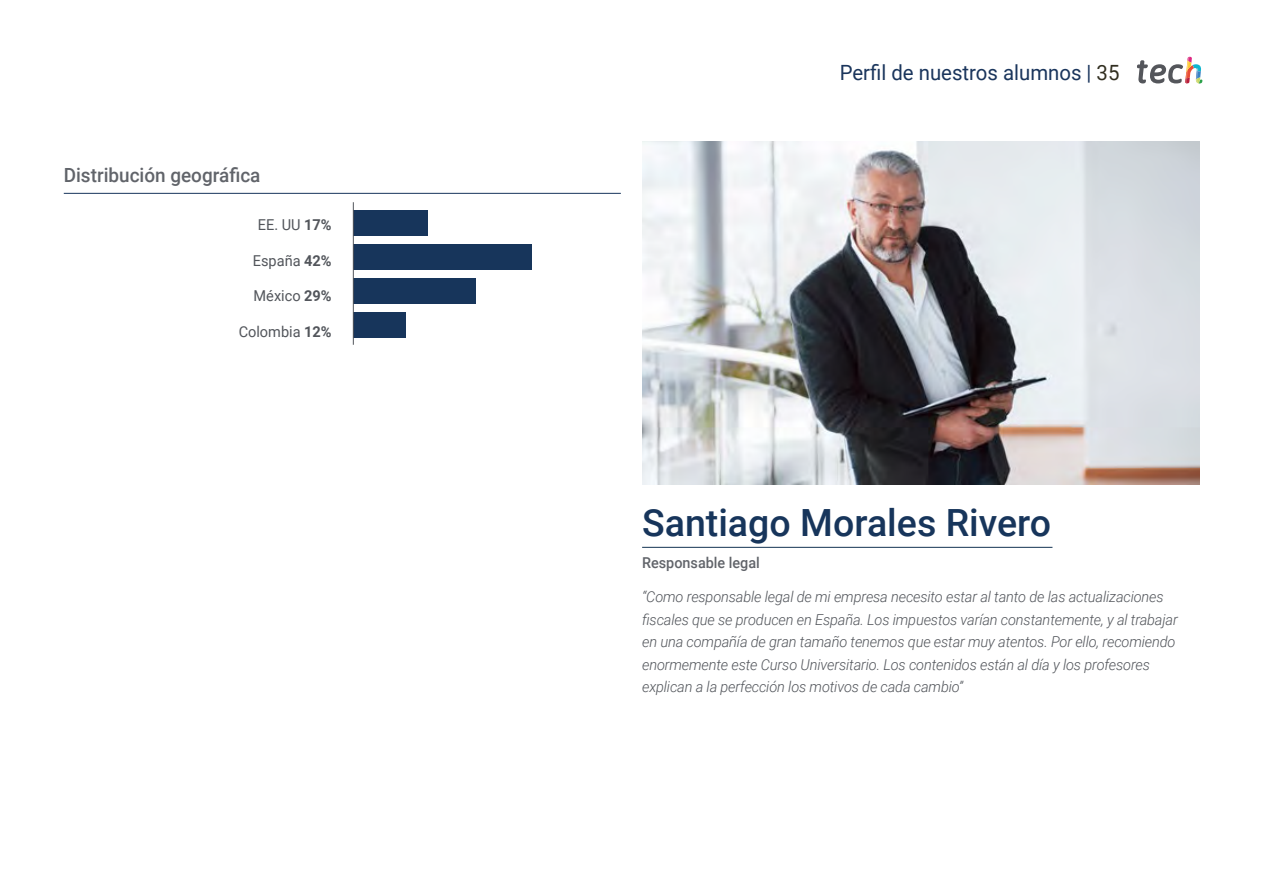
<style>
.page{position:relative;width:1263px;height:893px;background:#fff}
.page>*{position:absolute;margin:0;border:0;box-sizing:border-box;transform-origin:0 0}
.t1{font:500 37.5px "Roboto";color:#17355b}
.t2{font:21px "Roboto";color:#1a355c}
.t3{font:500 19.5px "Roboto";color:#61646a}
.t4{font:italic 300 15px/22.5px "Roboto";letter-spacing:-.01em;color:#52555b}
.t5{font:15px "Roboto";color:#52555b}
.t6{font:500 15px "Roboto";color:#61646a;scale:.96 1}
.s1{font-weight:700}
.s2{color:#312e20}
</style>
<div class="page">
<svg style="left:1137px;top:57px;width:65px;height:27px"></svg>
<hr style="left:642px;top:547px;width:410px;height:1px;background:#123352">
<img style="left:642px;top:141px;width:557px;height:343px">
<hr style="left:64px;top:193px;width:557px;height:1px;background:#17355b">
<div style="left:353px;top:279px;width:123px;height:25px;background:#17355b"></div>
<div style="left:353px;top:211px;width:74px;height:25px;background:#17355b"></div>
<div style="left:353px;top:245px;width:179px;height:25px;background:#17355b"></div>
<div style="left:354px;top:313px;width:52px;height:25px;background:#17355b"></div>
<hr style="left:353px;top:202px;width:1px;height:143px;background:#52555b">
<h3 class="t3" style="left:64px;top:161px;width:198px">Distribución geográfica</h3>
<p class="t5" style="left:258px;top:214px;width:75px">EE. UU <span class="s1">17%</span></p>
<p class="t5" style="left:253px;top:250px;width:80px">España <span class="s1">42%</span></p>
<p class="t5" style="left:254px;top:285px;width:80px">México <span class="s1">29%</span></p>
<p class="t5" style="left:239px;top:321px;width:95px">Colombia <span class="s1">12%</span></p>
<h2 class="t2" style="left:840px;top:57px;width:281px">Perfil de nuestros alumnos | <span class="s2">35</span></h2>
<h1 class="t1" style="left:642px;top:496px;width:410px">Santiago Morales Rivero</h1>
<p class="t6" style="left:642px;top:552px;width:124px">Responsable legal</p>
<p class="t4" style="left:642px;top:585px;width:537px">“Como responsable legal de mi empresa necesito estar al tanto de las actualizaciones fiscales que se producen en España. Los impuestos varían constantemente, y al trabajar en una compañía de gran tamaño tenemos que estar muy atentos. Por ello, recomiendo enormemente este Curso Universitario. Los contenidos están al día y los profesores explican a la perfección los motivos de cada cambio”</p>
</div>
